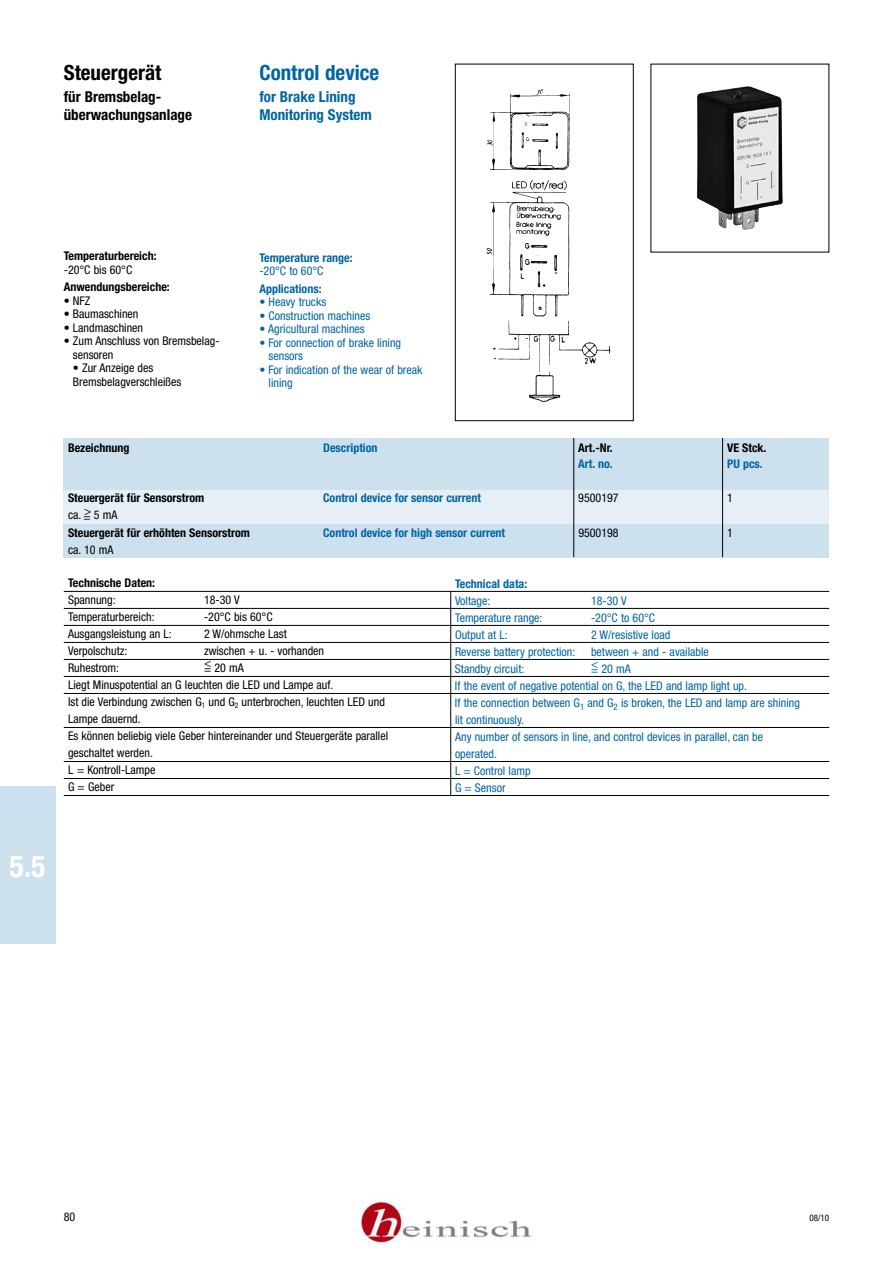
<style>
.page{position:relative;width:893px;height:1263px;background:#fff}
.page>*{position:absolute;margin:0;border:0;box-sizing:border-box;transform-origin:0 0}
.t1{font:700 condensed 30px "Helvetica Neue";color:#fff}
.t2{font:700 condensed 21px "Helvetica Neue";color:#0064a3}
.t3{font:700 condensed 21px "Helvetica Neue";color:#000}
.t4{font:700 condensed 15px/18px "Helvetica Neue";color:#000}
.t5{font:700 condensed 15px/18px "Helvetica Neue";color:#0064a3}
.t6{font:condensed 12px/17px "Helvetica Neue";color:#000}
.t7{font:condensed 12px/17px "Helvetica Neue";color:#0064a3}
.t8{font:700 condensed 12px "Helvetica Neue";color:#000}
.t9{font:700 condensed 12px "Helvetica Neue";color:#0064a3}
.t10{font:condensed 9px "Helvetica Neue";color:#000}
</style>
<div class="page">
<div style="left:0;top:787px;width:55px;height:157px;background:#cce0ed"></div>
<div style="left:64px;top:540px;width:765px;height:17px;background:#cce0ed"></div>
<div style="left:64px;top:523px;width:765px;height:17px;background:#cce0ed"></div>
<div style="left:64px;top:506px;width:765px;height:17px;background:#e6eff6"></div>
<div style="left:64px;top:489px;width:765px;height:17px;background:#e6eff6"></div>
<div style="left:64px;top:438px;width:765px;height:51px;background:#cce0ed"></div>
<hr style="left:722px;top:438px;width:1px;height:119px;background:#000">
<hr style="left:573px;top:438px;width:1px;height:119px;background:#000">
<img style="left:486px;top:89px;width:125px;height:313px">
<div style="left:455px;top:64px;width:179px;height:357px;border:1px solid #000"></div>
<hr style="left:450px;top:591px;width:1px;height:204px;background:#000">
<img style="left:697px;top:86px;width:86px;height:144px">
<img style="left:749px;top:113px;width:28px;height:6px">
<hr style="left:64px;top:591px;width:765px;height:1px;background:#000">
<hr style="left:64px;top:608px;width:765px;height:1px;background:#000">
<hr style="left:64px;top:625px;width:765px;height:1px;background:#000">
<hr style="left:64px;top:642px;width:765px;height:1px;background:#000">
<hr style="left:64px;top:659px;width:765px;height:1px;background:#000">
<hr style="left:64px;top:676px;width:765px;height:1px;background:#000">
<hr style="left:64px;top:693px;width:765px;height:1px;background:#000">
<hr style="left:64px;top:727px;width:765px;height:1px;background:#000">
<hr style="left:64px;top:761px;width:765px;height:1px;background:#000">
<hr style="left:64px;top:778px;width:765px;height:1px;background:#000">
<hr style="left:64px;top:795px;width:765px;height:1px;background:#000">
<img style="left:360px;top:1201px;width:172px;height:42px">
<h2 class="t3" style="left:64px;top:60px;width:99px">Steuergerät</h2>
<p class="t4" style="left:64px;top:88px;width:130px">für Bremsbelag&shy;überwachungsanlage</p>
<h2 class="t2" style="left:259px;top:60px;width:121px">Control device</h2>
<p class="t5" style="left:259px;top:88px;width:114px">for Brake Lining<br>Monitoring System</p>
<p class="t8" style="left:64px;top:249px;width:94px">Temperaturbereich:</p>
<p class="t6" style="left:64px;top:261px;width:70px">-20°C bis 60°C</p>
<p class="t8" style="left:64px;top:280px;width:107px">Anwendungsbereiche:</p>
<p class="t6" style="left:64px;top:292px;width:28px">• NFZ</p>
<p class="t6" style="left:64px;top:306px;width:76px">• Baumaschinen</p>
<p class="t6" style="left:64px;top:319px;width:81px">• Landmaschinen</p>
<p class="t6" style="left:73px;top:334px;width:148px;line-height:13.5px;text-indent:-9px">• Zum Anschluss von Bremsbelag&shy;sensoren</p>
<p class="t6" style="left:73px;top:361px;width:110px;line-height:13.5px">• Zur Anzeige des<br>Bremsbelagverschleißes</p>
<p class="t9" style="left:259px;top:250px;width:95px">Temperature range:</p>
<p class="t7" style="left:259px;top:262px;width:66px">-20°C to 60°C</p>
<p class="t9" style="left:259px;top:281px;width:64px">Applications:</p>
<p class="t7" style="left:259px;top:294px;width:68px">• Heavy trucks</p>
<p class="t7" style="left:259px;top:307px;width:112px">• Construction machines</p>
<p class="t7" style="left:259px;top:321px;width:107px">• Agricultural machines</p>
<p class="t7" style="left:269px;top:336px;width:134px;line-height:13.5px;text-indent:-9px">• For connection of brake lining sensors</p>
<p class="t7" style="left:269px;top:363px;width:155px;line-height:13.5px;text-indent:-9px">• For indication of the wear of break lining</p>
<p class="t8" style="left:68px;top:440px;width:63px">Bezeichnung</p>
<p class="t9" style="left:323px;top:440px;width:56px">Description</p>
<p class="t8" style="left:578px;top:440px;width:36px">Art.-Nr.</p>
<p class="t8" style="left:727px;top:440px;width:41px">VE Stck.</p>
<p class="t9" style="left:578px;top:456px;width:36px">Art. no.</p>
<p class="t9" style="left:727px;top:456px;width:37px">PU pcs.</p>
<p class="t8" style="left:68px;top:491px;width:138px">Steuergerät für Sensorstrom</p>
<p class="t9" style="left:323px;top:491px;width:159px">Control device for sensor current</p>
<p class="t6" style="left:578px;top:489px;width:42px">9500197</p>
<p class="t6" style="left:727px;top:489px;width:7px">1</p>
<p class="t6" style="left:68px;top:506px;width:25px">ca. &gt;</p>
<p class="t6" style="left:84px;top:506px;width:35px">= 5 mA</p>
<p class="t8" style="left:68px;top:526px;width:183px">Steuergerät für erhöhten Sensorstrom</p>
<p class="t9" style="left:323px;top:526px;width:183px">Control device for high sensor current</p>
<p class="t6" style="left:578px;top:524px;width:42px">9500198</p>
<p class="t6" style="left:727px;top:524px;width:7px">1</p>
<p class="t6" style="left:68px;top:541px;width:47px">ca. 10 mA</p>
<p class="t8" style="left:68px;top:575px;width:89px">Technische Daten:</p>
<p class="t6" style="left:68px;top:591px;width:49px">Spannung:</p>
<p class="t6" style="left:204px;top:591px;width:37px">18-30 V</p>
<p class="t6" style="left:68px;top:608px;width:88px">Temperaturbereich:</p>
<p class="t6" style="left:204px;top:608px;width:70px">-20°C bis 60°C</p>
<p class="t6" style="left:68px;top:625px;width:105px">Ausgangsleistung an L:</p>
<p class="t6" style="left:204px;top:625px;width:84px">2 W/ohmsche Last</p>
<p class="t6" style="left:68px;top:642px;width:61px">Verpolschutz:</p>
<p class="t6" style="left:204px;top:642px;width:122px">zwischen + u. - vorhanden</p>
<p class="t6" style="left:68px;top:659px;width:53px">Ruhestrom:</p>
<p class="t6" style="left:204px;top:660px;width:9px">=</p>
<p class="t9" style="left:455px;top:576px;width:74px">Technical data:</p>
<p class="t7" style="left:455px;top:592px;width:37px">Voltage:</p>
<p class="t7" style="left:591px;top:592px;width:37px">18-30 V</p>
<p class="t7" style="left:455px;top:609px;width:89px">Temperature range:</p>
<p class="t7" style="left:591px;top:609px;width:66px">-20°C to 60°C</p>
<p class="t7" style="left:455px;top:626px;width:54px">Output at L:</p>
<p class="t7" style="left:591px;top:626px;width:81px">2 W/resistive load</p>
<p class="t7" style="left:455px;top:643px;width:122px">Reverse battery protection:</p>
<p class="t7" style="left:591px;top:643px;width:119px">between + and - available</p>
<p class="t7" style="left:455px;top:660px;width:71px">Standby circuit:</p>
<p class="t7" style="left:591px;top:661px;width:9px">=</p>
<p class="t6" style="left:68px;top:659px;width:322px;text-indent:136px">&lt; 20 mA<br>Liegt Minuspotential an G leuchten die LED und Lampe auf.<br>Ist die Verbindung zwischen G<sub>1</sub> und G<sub>2</sub> unterbrochen, leuchten LED und Lampe dauernd.<br>Es können beliebig viele Geber hintereinander und Steuergeräte parallel geschaltet werden.<br>L = Kontroll-Lampe<br>G = Geber</p>
<p class="t7" style="left:455px;top:660px;width:346px;text-indent:136px">&lt; 20 mA<br>If the event of negative potential on G, the LED and lamp light up.<br>If the connection between G<sub>1</sub> and G<sub>2</sub> is broken, the LED and lamp are shining lit continuously.<br>Any number of sensors in line, and control devices in parallel, can be operated.<br>L = Control lamp<br>G = Sensor</p>
<h1 class="t1" style="left:10px;top:848px;width:37px">5.5</h1>
<p class="t6" style="left:64px;top:1208px;width:13px">80</p>
<p class="t10" style="left:809px;top:1213px;width:21px">08/10</p>
</div>
